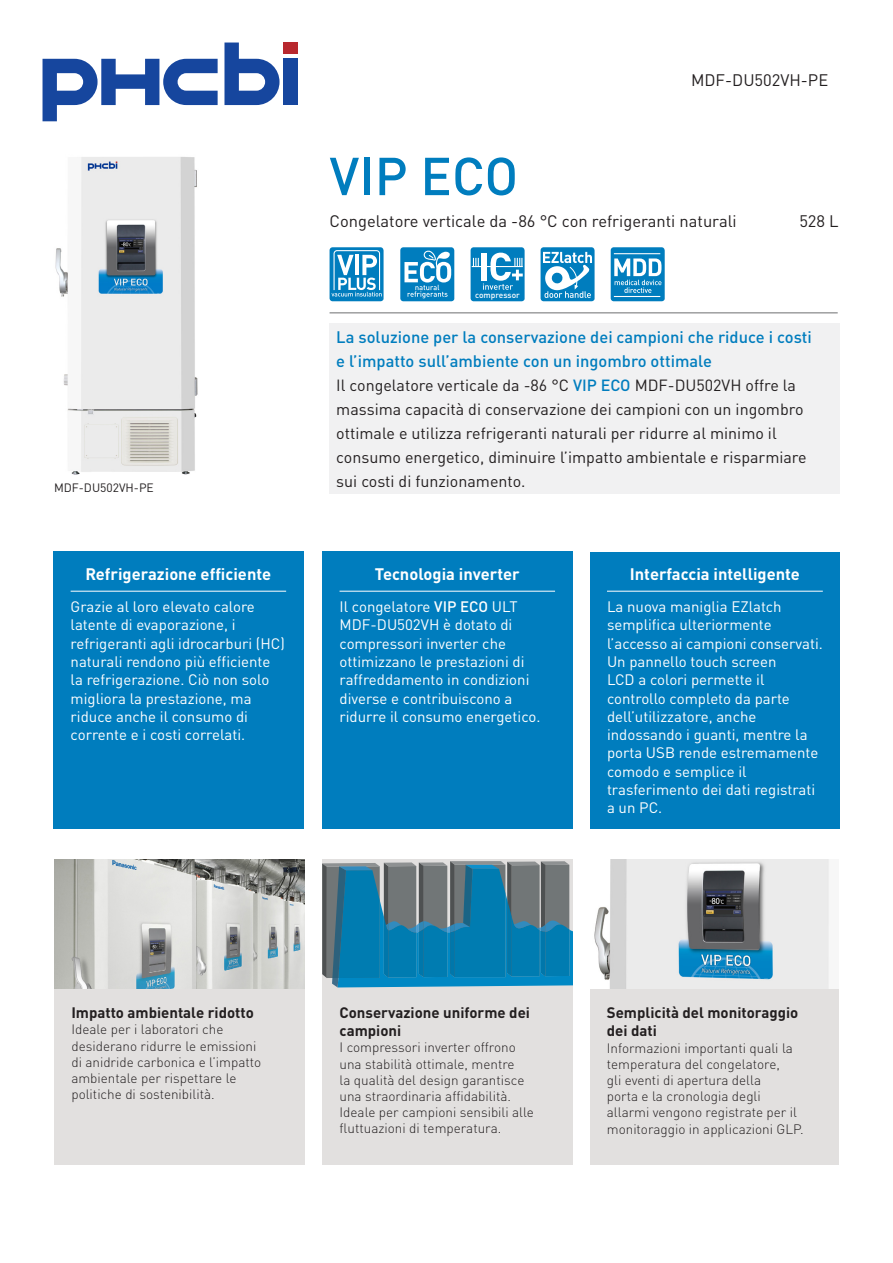
<style>
.page{position:relative;width:893px;height:1263px;background:#fff}
.page>*{position:absolute;margin:0;border:0;box-sizing:border-box;transform-origin:0 0}
.t1{font:500 52.5px "DINOT";color:#007dbe}
.t2{font:500 16.5px/24px "DINOT";color:#007dbe}
.t3{font:16.5px "DINOT";color:#231f20}
.t4{font:700 16.5px "DINOT";color:#fff}
.t5{font:16.05px/24px "DINOT";color:#231f20}
.t6{font:15px/18.3px "DINOT";color:#fff}
.t7{font:700 15px/18px "DINOT";color:#231f20}
.t8{font:300 13.5px/16.2px "DINOT";color:#231f20}
.t9{font:12px "DINOT";color:#231f20}
.t10{font:500 8.4px "DINOT";color:#fff}
.s1{font-weight:500;color:#007dbe}
.s2{font-weight:500}
</style>
<div class="page">
<div style="left:283px;top:59px;width:15px;height:46px;background:#16469e"></div>
<svg style="left:43px;top:59px;width:175px;height:62px"></svg>
<svg style="left:224px;top:43px;width:56px;height:62px"></svg>
<div style="left:283px;top:43px;width:15px;height:11px;background:#b8282e"></div>
<div style="left:330px;top:324px;width:510px;height:170px;background:#f1f1f2"></div>
<hr style="left:330px;top:313px;width:508px;height:1px;background:#6d6e71">
<div style="left:53px;top:551px;width:251px;height:278px;background:#007dbe"></div>
<div style="left:54px;top:859px;width:250px;height:306px;background:#e2e0df"></div>
<div style="left:322px;top:859px;width:250px;height:306px;background:#e2e0df"></div>
<div style="left:590px;top:859px;width:249px;height:306px;background:#e2e0df"></div>
<div style="left:322px;top:551px;width:250px;height:278px;background:#007dbe"></div>
<div style="left:590px;top:552px;width:249px;height:276px;background:#007dbe"></div>
<hr style="left:71px;top:591px;width:215px;height:1px;background:#fff">
<svg style="left:322px;top:861px;width:250px;height:126px;background:#327d9e"></svg>
<img style="left:54px;top:859px;width:250px;height:130px">
<img style="left:590px;top:859px;width:249px;height:129px">
<svg style="left:330px;top:247px;width:54px;height:54px"></svg>
<svg style="left:400px;top:247px;width:54px;height:54px"></svg>
<svg style="left:471px;top:247px;width:53px;height:54px"></svg>
<hr style="left:340px;top:591px;width:215px;height:1px;background:#fff">
<hr style="left:607px;top:591px;width:216px;height:1px;background:#fff">
<img style="left:55px;top:157px;width:143px;height:318px">
<svg style="left:611px;top:247px;width:54px;height:54px;background:#3b9bcd"></svg>
<hr style="left:614px;top:253px;width:46px;height:1px;background:#fff">
<hr style="left:614px;top:296px;width:46px;height:1px;background:#fff">
<svg style="left:541px;top:247px;width:54px;height:54px"></svg>
<p class="t9" style="left:54px;top:480px;width:101px">MDF-DU502VH-PE</p>
<p class="t4" style="left:86px;top:563px;width:187px">Refrigerazione efficiente</p>
<p class="t6" style="left:71px;top:597px;width:216px">Grazie al loro elevato calore latente di evaporazione, i refrigeranti agli idrocarburi (HC) naturali rendono più efficiente la refrigerazione. Ciò non solo migliora la prestazione, ma riduce anche il consumo di corrente e i costi correlati.</p>
<h1 class="t1" style="left:330px;top:143px;width:190px">VIP ECO</h1>
<p class="t3" style="left:691px;top:70px;width:139px">MDF-DU502VH-PE</p>
<p class="t3" style="left:330px;top:211px;width:409px">Congelatore verticale da -86 °C con refrigeranti naturali</p>
<p class="t10" style="left:475px;top:289px;width:46px">compressor</p>
<p class="t3" style="left:799px;top:211px;width:41px">528 L</p>
<p class="t2" style="left:336px;top:325px;width:477px">La soluzione per la conservazione dei campioni che riduce i costi e l’impatto sull’ambiente con un ingombro ottimale</p>
<p class="t5" style="left:336px;top:373px;width:472px">Il congelatore verticale da -86 °C <span class="s1">VIP ECO</span> MDF-DU502VH offre la massima capacità di conservazione dei campioni con un ingombro ottimale e utilizza refrigeranti naturali per ridurre al minimo il consumo energetico, diminuire l’impatto ambientale e risparmiare sui costi di funzionamento.</p>
<p class="t4" style="left:375px;top:563px;width:146px">Tecnologia inverter</p>
<p class="t6" style="left:340px;top:597px;width:202px">Il congelatore <span class="s2">VIP ECO</span> ULT<br>MDF-DU502VH è dotato di compressori inverter che ottimizzano le prestazioni di raffreddamento in condizioni diverse e contribuiscono a ridurre il consumo energetico.</p>
<p class="t4" style="left:630px;top:563px;width:172px">Interfaccia intelligente</p>
<p class="t6" style="left:607px;top:597px;width:217px">La nuova maniglia EZlatch semplifica ulteriormente l’accesso ai campioni conservati.<br>Un pannello touch screen<br>LCD a colori permette il controllo completo da parte dell’utilizzatore, anche indossando i guanti, mentre la porta USB rende estremamente comodo e semplice il trasferimento dei dati registrati a un PC.</p>
<p class="t7" style="left:71px;top:1003px;width:184px">Impatto ambientale ridotto</p>
<p class="t8" style="left:71px;top:1021px;width:191px">Ideale per i laboratori che desiderano ridurre le emissioni di anidride carbonica e l’impatto ambientale per rispettare le politiche di sostenibilità.</p>
<p class="t7" style="left:340px;top:1003px;width:192px">Conservazione uniforme dei campioni</p>
<p class="t8" style="left:340px;top:1039px;width:196px">I compressori inverter offrono una stabilità ottimale, mentre<br>la qualità del design garantisce una straordinaria affidabilità.<br>Ideale per campioni sensibili alle fluttuazioni di temperatura.</p>
<p class="t7" style="left:607px;top:1003px;width:193px">Semplicità del monitoraggio dei dati</p>
<p class="t8" style="left:607px;top:1039px;width:198px">Informazioni importanti quali la temperatura del congelatore,<br>gli eventi di apertura della<br>porta e la cronologia degli allarmi vengono registrate per il monitoraggio in applicazioni GLP.</p>
</div>
